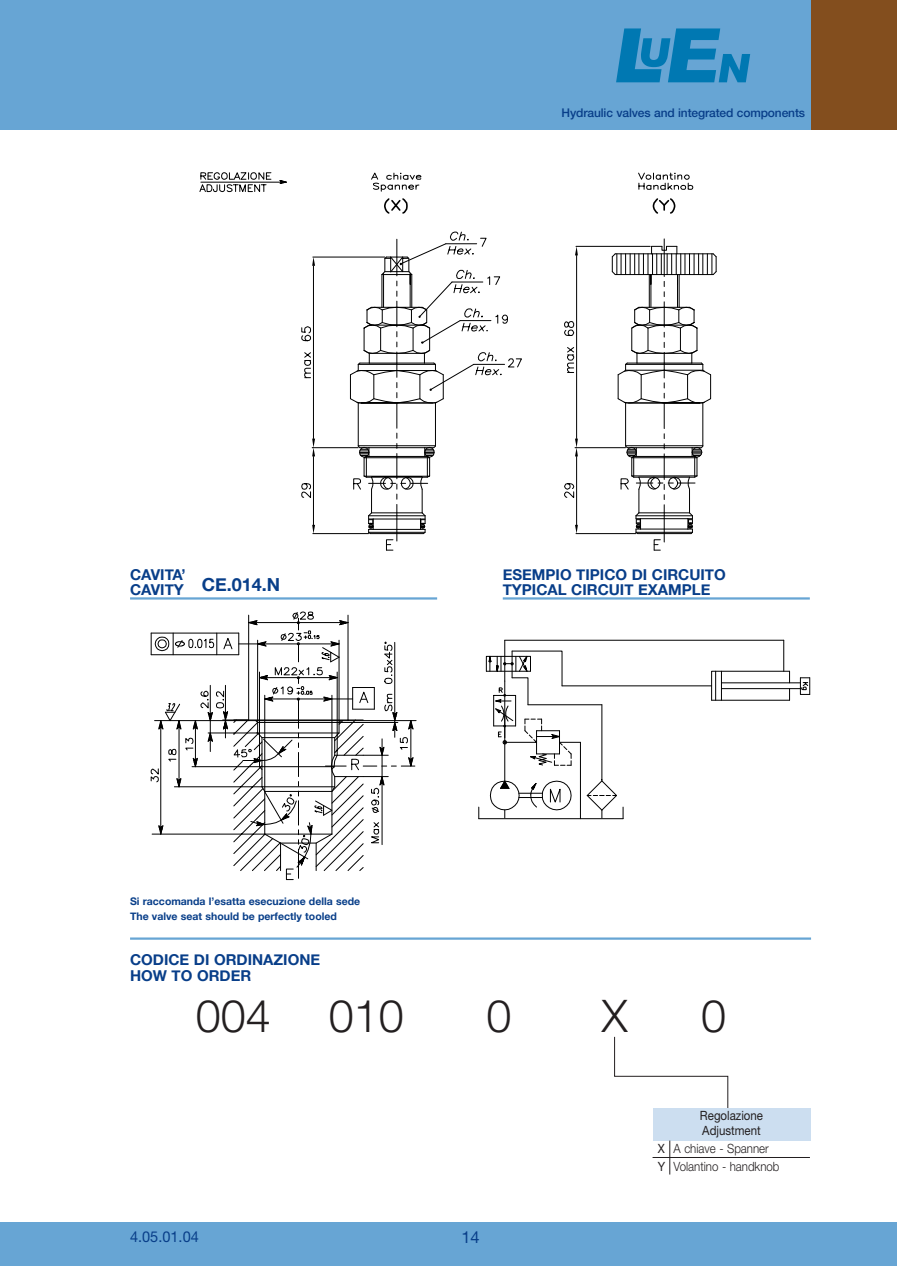
<style>
.page{position:relative;width:897px;height:1266px;background:#fff}
.page>*{position:absolute;margin:0;border:0;box-sizing:border-box;transform-origin:0 0}
.t1{font:300 45px "Helvetica Neue";color:#231f20}
.t2{font:700 18px "Helvetica Neue";color:#083e89}
.t3{font:16.5px "Helvetica Neue";color:#083e89}
.t4{font:700 15px/15.8px "Helvetica Neue";color:#083e89}
.t5{font:15px "Helvetica Neue";color:#083e89}
.t6{font:300 12.75px/18px "Helvetica Neue";color:#231f20;scale:.9 1}
.t7{font:12.75px/15px "Helvetica Neue";color:#231f20;scale:.9 1}
.t8{font:500 12px "Helvetica Neue";letter-spacing:-.01em;color:#083e89}
.t9{font:700 10.5px/14.7px "Helvetica Neue";color:#083e89}
</style>
<div class="page">
<div style="left:2px;top:1222px;width:894px;height:44px;background:#67a5d4"></div>
<div style="left:2px;top:0;width:894px;height:129px;background:#67a5d4"></div>
<div style="left:810px;top:0;width:86px;height:129px;background:#834e1e"></div>
<hr style="left:0;top:0;width:2px;height:129px;background:#67a5d4">
<hr style="left:0;top:1222px;width:2px;height:44px;background:#67a5d4">
<svg style="left:616px;top:28px;width:133px;height:54px"></svg>
<hr style="left:130px;top:937px;width:680px;height:3px;background:#67a5d4">
<svg style="left:614px;top:1036px;width:113px;height:41px"></svg>
<div style="left:652px;top:1107px;width:157px;height:33px;background:#ccdef0"></div>
<hr style="left:669px;top:1140px;width:1px;height:34px;background:#231f20">
<hr style="left:652px;top:1157px;width:157px;height:1px;background:#231f20">
<hr style="left:117px;top:892px;width:32px;height:1px;background:#000">
<svg style="left:150px;top:599px;width:272px;height:281px"></svg>
<hr style="left:201px;top:182px;width:85px;height:1px;background:#000">
<svg style="left:199px;top:172px;width:73px;height:21px"></svg>
<svg style="left:279px;top:180px;width:7px;height:4px"></svg>
<svg style="left:384px;top:198px;width:24px;height:16px"></svg>
<svg style="left:371px;top:172px;width:51px;height:19px"></svg>
<svg style="left:652px;top:198px;width:24px;height:16px"></svg>
<svg style="left:638px;top:172px;width:55px;height:18px"></svg>
<hr style="left:663px;top:239px;width:1px;height:37px;background:#000">
<svg style="left:349px;top:231px;width:173px;height:320px"></svg>
<svg style="left:610px;top:245px;width:107px;height:306px"></svg>
<hr style="left:313px;top:257px;width:71px;height:1px;background:#000">
<hr style="left:313px;top:447px;width:45px;height:1px;background:#000">
<hr style="left:313px;top:266px;width:1px;height:173px;background:#000">
<svg style="left:312px;top:257px;width:3px;height:9px"></svg>
<svg style="left:304px;top:352px;width:8px;height:27px"></svg>
<svg style="left:301px;top:326px;width:10px;height:16px"></svg>
<hr style="left:313px;top:533px;width:55px;height:1px;background:#000">
<hr style="left:313px;top:456px;width:1px;height:69px;background:#000">
<svg style="left:312px;top:525px;width:3px;height:9px"></svg>
<svg style="left:312px;top:439px;width:3px;height:17px"></svg>
<svg style="left:301px;top:483px;width:10px;height:15px"></svg>
<hr style="left:575px;top:246px;width:75px;height:1px;background:#000">
<hr style="left:575px;top:447px;width:50px;height:1px;background:#000">
<hr style="left:576px;top:255px;width:1px;height:184px;background:#000">
<svg style="left:575px;top:246px;width:2px;height:9px"></svg>
<svg style="left:567px;top:347px;width:7px;height:26px"></svg>
<svg style="left:564px;top:321px;width:10px;height:15px"></svg>
<hr style="left:575px;top:533px;width:60px;height:1px;background:#000">
<hr style="left:576px;top:456px;width:1px;height:69px;background:#000">
<svg style="left:575px;top:525px;width:2px;height:9px"></svg>
<svg style="left:574px;top:439px;width:3px;height:17px"></svg>
<svg style="left:564px;top:483px;width:10px;height:15px"></svg>
<hr style="left:504px;top:640px;width:279px;height:1px;background:#000">
<hr style="left:527px;top:704px;width:74px;height:1px;background:#000">
<hr style="left:561px;top:685px;width:150px;height:1px;background:#000">
<hr style="left:478px;top:818px;width:144px;height:1px;background:#000">
<hr style="left:601px;top:705px;width:1px;height:74px;background:#000">
<svg style="left:586px;top:779px;width:37px;height:40px"></svg>
<hr style="left:783px;top:640px;width:1px;height:31px;background:#000">
<hr style="left:721px;top:688px;width:79px;height:1px;background:#000">
<hr style="left:721px;top:682px;width:79px;height:1px;background:#000">
<svg style="left:710px;top:670px;width:80px;height:31px"></svg>
<svg style="left:799px;top:677px;width:11px;height:18px"></svg>
<svg style="left:478px;top:640px;width:102px;height:179px"></svg>
<hr style="left:130px;top:597px;width:307px;height:2px;background:#67a5d4">
<hr style="left:502px;top:597px;width:307px;height:2px;background:#67a5d4">
<p class="t8" style="left:561px;top:108px;width:245px">Hydraulic valves and integrated components</p>
<p class="t4" style="left:130px;top:566px;width:57px">CAVITA’<br>CAVITY</p>
<p class="t2" style="left:202px;top:573px;width:80px">CE.014.N</p>
<p class="t4" style="left:502px;top:566px;width:224px">ESEMPIO TIPICO DI CIRCUITO<br>TYPICAL CIRCUIT EXAMPLE</p>
<p class="t9" style="left:130px;top:893px;width:231px">Si raccomanda l’esatta esecuzione della sede<br>The valve seat should be perfectly tooled</p>
<p class="t4" style="left:130px;top:952px;width:191px">CODICE DI ORDINAZIONE<br>HOW TO ORDER</p>
<h1 class="t1" style="left:196px;top:1000px;width:77px">004</h1>
<h1 class="t1" style="left:328px;top:1000px;width:77px">010</h1>
<h1 class="t1" style="left:486px;top:1000px;width:27px">0</h1>
<h1 class="t1" style="left:601px;top:1000px;width:27px">X</h1>
<h1 class="t1" style="left:700px;top:1000px;width:27px">0</h1>
<p class="t7" style="left:699px;top:1109px;width:72px">Regolazione<br>Adjustment</p>
<p class="t5" style="left:130px;top:1231px;width:70px">4.05.01.04</p>
<p class="t3" style="left:461px;top:1231px;width:20px">14</p>
<p class="t7" style="left:657px;top:1140px;width:10px;line-height:18px">X<br>Y</p>
<p class="t6" style="left:673px;top:1140px;width:119px">A chiave - Spanner<br>Volantino - handknob</p>
</div>
